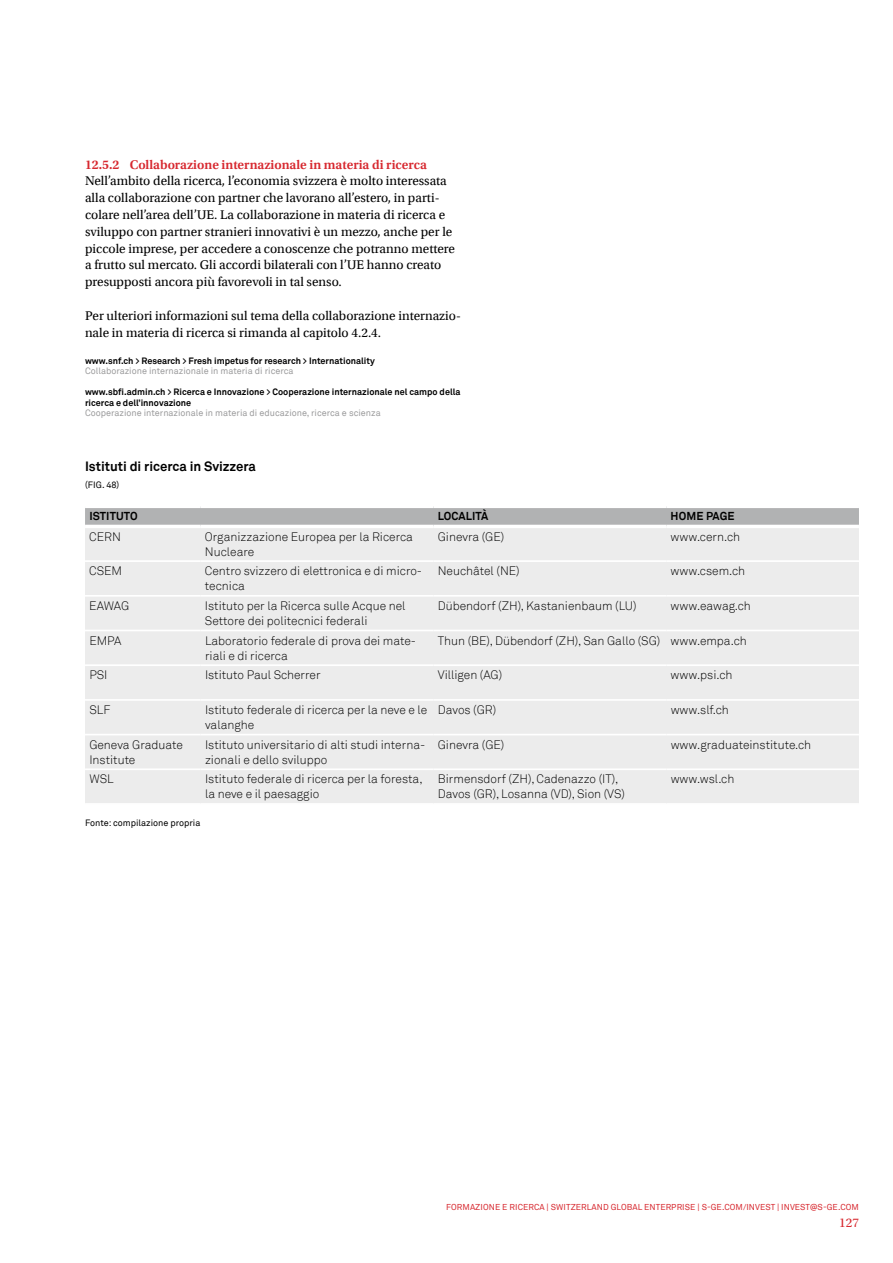
<style>
.page{position:relative;width:893px;height:1263px;background:#fff}
.page>*{position:absolute;margin:0;border:0;box-sizing:border-box;transform-origin:0 0}
.t1{font:13.2px/16.8px "Utopia S GE Regular";color:#000}
.t2{font:13.2px "Utopia S GE Semibold";color:#d7282f}
.t3{font:13.2px "Akkurat S GE Bold";color:#000}
.t4{font:13.2px "Utopia S GE Regular";color:#d7282f}
.t5{font:12px/15px "Akkurat S GE Light";color:#000}
.t6{font:11.25px "Akkurat S GE Bold";letter-spacing:.01em;color:#000}
.t7{font:9px/10.5px "Akkurat S GE Bold";color:#000}
.t8{font:9px "Akkurat S GE Regular";color:#9c9c9d}
.t9{font:9px "Akkurat S GE Regular";color:#000}
.t10{font:8.4px "Akkurat S GE Regular";letter-spacing:.01em;color:#d7282f}
</style>
<div class="page">
<div style="left:85px;top:508px;width:774px;height:17px;background:#b1b2b3"></div>
<div style="left:85px;top:528px;width:774px;height:275px;background:#ececec"></div>
<hr style="left:85px;top:560px;width:116px;height:2px;background:#fff">
<hr style="left:201px;top:560px;width:232px;height:2px;background:#fff">
<hr style="left:433px;top:560px;width:233px;height:2px;background:#fff">
<hr style="left:666px;top:560px;width:193px;height:2px;background:#fff">
<hr style="left:85px;top:595px;width:116px;height:2px;background:#fff">
<hr style="left:201px;top:595px;width:232px;height:2px;background:#fff">
<hr style="left:433px;top:595px;width:233px;height:2px;background:#fff">
<hr style="left:666px;top:595px;width:193px;height:2px;background:#fff">
<hr style="left:85px;top:630px;width:116px;height:1px;background:#fff">
<hr style="left:201px;top:630px;width:232px;height:1px;background:#fff">
<hr style="left:433px;top:630px;width:233px;height:1px;background:#fff">
<hr style="left:666px;top:630px;width:193px;height:1px;background:#fff">
<hr style="left:85px;top:664px;width:116px;height:2px;background:#fff">
<hr style="left:201px;top:664px;width:232px;height:2px;background:#fff">
<hr style="left:433px;top:664px;width:233px;height:2px;background:#fff">
<hr style="left:666px;top:664px;width:193px;height:2px;background:#fff">
<hr style="left:85px;top:699px;width:116px;height:2px;background:#fff">
<hr style="left:201px;top:699px;width:232px;height:2px;background:#fff">
<hr style="left:433px;top:699px;width:233px;height:2px;background:#fff">
<hr style="left:666px;top:699px;width:193px;height:2px;background:#fff">
<hr style="left:85px;top:734px;width:116px;height:1px;background:#fff">
<hr style="left:201px;top:734px;width:232px;height:1px;background:#fff">
<hr style="left:433px;top:734px;width:233px;height:1px;background:#fff">
<hr style="left:666px;top:734px;width:193px;height:1px;background:#fff">
<hr style="left:85px;top:768px;width:116px;height:2px;background:#fff">
<hr style="left:201px;top:768px;width:232px;height:2px;background:#fff">
<hr style="left:433px;top:768px;width:233px;height:2px;background:#fff">
<hr style="left:666px;top:768px;width:193px;height:2px;background:#fff">
<p class="t2" style="left:85px;top:155px;width:343px">12.5.2 Collaborazione internazionale in materia di ricerca</p>
<p class="t1" style="left:85px;top:172px;width:372px">Nell’ambito della ricerca, l’economia svizzera è molto interessata alla collaborazione con partner che lavorano all’estero, in parti&shy;colare nell’area dell’UE. La collaborazione in materia di ricerca e sviluppo con partner stranieri innovativi è un mezzo, anche per le piccole imprese, per accedere a conoscenze che potranno mettere a frutto sul mercato. Gli accordi bilaterali con l’UE hanno creato presupposti ancora più favorevoli in tal senso.</p>
<p class="t1" style="left:85px;top:306px;width:377px">Per ulteriori informazioni sul tema della collaborazione internazio&shy;nale in materia di ricerca si rimanda al capitolo 4.2.4.</p>
<p class="t7" style="left:85px;top:355px;width:291px">www.snf.ch &gt; Research &gt; Fresh impetus for research &gt; Internationality</p>
<p class="t8" style="left:85px;top:365px;width:210px">Collaborazione internazionale in materia di ricerca</p>
<p class="t7" style="left:85px;top:387px;width:377px">www.sbfi.admin.ch &gt; Ricerca e Innovazione &gt; Cooperazione internazionale nel campo della ricerca e dell’innovazione</p>
<p class="t8" style="left:85px;top:407px;width:297px">Cooperazione internazionale in materia di educazione, ricerca e scienza</p>
<p class="t3" style="left:85px;top:457px;width:172px">Istituti di ricerca in Svizzera</p>
<p class="t9" style="left:85px;top:478px;width:36px">(FIG. 48)</p>
<p class="t6" style="left:89px;top:508px;width:50px">ISTITUTO</p>
<p class="t6" style="left:438px;top:508px;width:52px">LOCALITÀ</p>
<p class="t6" style="left:671px;top:508px;width:65px">HOME PAGE</p>
<p class="t5" style="left:89px;top:528px;width:33px">CERN</p>
<p class="t5" style="left:205px;top:528px;width:209px">Organizzazione Europea per la Ricerca<br>Nucleare</p>
<p class="t5" style="left:438px;top:528px;width:68px">Ginevra (GE)</p>
<p class="t5" style="left:671px;top:528px;width:71px">www.cern.ch</p>
<p class="t5" style="left:89px;top:563px;width:34px">CSEM</p>
<p class="t5" style="left:205px;top:563px;width:219px">Centro svizzero di elettronica e di micro&shy;tecnica</p>
<p class="t5" style="left:438px;top:563px;width:83px">Neuchâtel (NE)</p>
<p class="t5" style="left:671px;top:563px;width:76px">www.csem.ch</p>
<p class="t5" style="left:89px;top:598px;width:41px">EAWAG</p>
<p class="t5" style="left:205px;top:598px;width:202px">Istituto per la Ricerca sulle Acque nel<br>Settore dei politecnici federali</p>
<p class="t5" style="left:438px;top:598px;width:200px">Dübendorf (ZH), Kastanienbaum (LU)</p>
<p class="t5" style="left:671px;top:598px;width:82px">www.eawag.ch</p>
<p class="t5" style="left:89px;top:632px;width:34px">EMPA</p>
<p class="t5" style="left:205px;top:632px;width:213px">Laboratorio federale di prova dei mate&shy;riali e di ricerca</p>
<p class="t5" style="left:438px;top:632px;width:311px">Thun (BE), Dübendorf (ZH), San Gallo (SG) www.empa.ch</p>
<p class="t5" style="left:89px;top:667px;width:20px">PSI</p>
<p class="t5" style="left:205px;top:667px;width:117px">Istituto Paul Scherrer</p>
<p class="t5" style="left:438px;top:667px;width:66px">Villigen (AG)</p>
<p class="t5" style="left:671px;top:667px;width:63px">www.psi.ch</p>
<p class="t5" style="left:89px;top:702px;width:22px">SLF</p>
<p class="t5" style="left:205px;top:702px;width:224px">Istituto federale di ricerca per la neve e le valanghe</p>
<p class="t5" style="left:438px;top:702px;width:60px">Davos (GR)</p>
<p class="t5" style="left:671px;top:702px;width:60px">www.slf.ch</p>
<p class="t5" style="left:89px;top:736px;width:95px">Geneva Graduate<br>Institute</p>
<p class="t5" style="left:205px;top:736px;width:222px">Istituto universitario di alti studi interna&shy;zionali e dello sviluppo</p>
<p class="t5" style="left:438px;top:736px;width:68px">Ginevra (GE)</p>
<p class="t5" style="left:671px;top:736px;width:142px">www.graduateinstitute.ch</p>
<p class="t5" style="left:89px;top:771px;width:26px">WSL</p>
<p class="t5" style="left:205px;top:771px;width:219px">Istituto federale di ricerca per la foresta, la neve e il paesaggio</p>
<p class="t5" style="left:438px;top:771px;width:189px">Birmensdorf (ZH), Cadenazzo (IT),<br>Davos (GR), Losanna (VD), Sion (VS)</p>
<p class="t5" style="left:671px;top:771px;width:65px">www.wsl.ch</p>
<p class="t9" style="left:85px;top:816px;width:117px">Fonte: compilazione propria</p>
<p class="t10" style="left:446px;top:1201px;width:414px">FORMAZIONE E RICERCA | SWITZERLAND GLOBAL ENTERPRISE | S-GE.COM/INVEST | INVEST@S-GE.COM</p>
<p class="t4" style="left:839px;top:1213px;width:21px">127</p>
</div>
